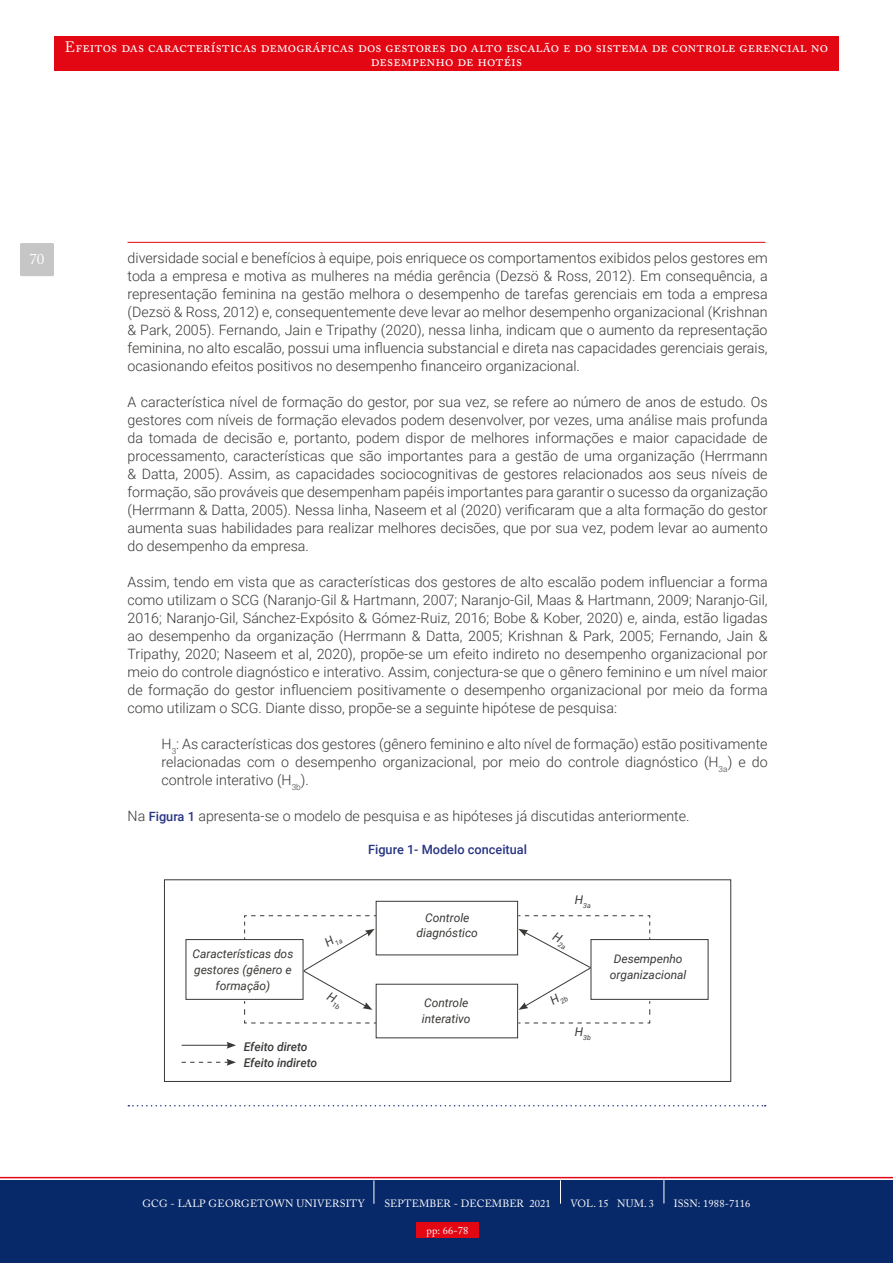
<style>
.page{position:relative;width:893px;height:1263px;background:#fff}
.page>*{position:absolute;margin:0;border:0;box-sizing:border-box;transform-origin:0 0}
.t1{font:15px/13.5px "Adobe Caslon Pro";letter-spacing:.005em;color:#fff;text-align:center}
.t2{font:300 14.25px/18px "Roboto";color:#3a3835;text-align:justify}
.t3{font:500 12.75px "Roboto";color:#283583}
.t4{font:italic 12px/15.8px "Roboto";color:#3a3835;text-align:center}
.t5{font:italic 500 12px/15.9px "Roboto";color:#3a3835}
.t6{font:10.5px "Adobe Caslon Pro";letter-spacing:.01em;color:#fff}
.t7{font:italic 6.9px "Roboto";color:#3a3835}
.s1{font-weight:500;font-size:12.75px;color:#283583}
</style>
<div class="page">
<div style="left:54px;top:37px;width:785px;height:34px;background:#e30613"></div>
<div style="left:0;top:1180px;width:893px;height:83px;background:#082969"></div>
<div style="left:20px;top:243px;width:34px;height:33px;background:#c6c6c6;border-radius:2px"></div>
<hr style="left:128px;top:242px;width:637px;height:1px;background:#e30613">
<svg style="left:0;top:1177px;width:893px;height:27px"></svg>
<div style="left:164px;top:879px;width:567px;height:203px;border:1px solid #3a3835"></div>
<div style="left:186px;top:939px;width:117px;height:60px;border:1px solid #3a3835"></div>
<div style="left:376px;top:984px;width:142px;height:54px;border:1px solid #3a3835"></div>
<div style="left:591px;top:939px;width:117px;height:60px;border:1px solid #3a3835"></div>
<div style="left:376px;top:901px;width:142px;height:54px;border:1px solid #3a3835"></div>
<hr style="left:182px;top:1045px;width:47px;height:1px;background:#3a3835">
<svg style="left:227px;top:1042px;width:9px;height:7px"></svg>
<svg style="left:182px;top:1059px;width:54px;height:7px"></svg>
<svg style="left:128px;top:1105px;width:638px;height:1px"></svg>
<div style="left:416px;top:1222px;width:63px;height:15px;background:#e30613"></div>
<svg style="left:244px;top:915px;width:133px;height:109px"></svg>
<svg style="left:518px;top:915px;width:132px;height:109px"></svg>
<p class="t1" style="left:65px;top:41px;width:765px">Efeitos das características demográficas dos gestores do alto escalão e do sistema de controle gerencial no desempenho de hotéis</p>
<p class="t1" style="left:29px;top:252px;width:16px">70</p>
<p class="t2" style="left:128px;top:249px;width:642px">diversidade social e benefícios à equipe, pois enriquece os comportamentos exibidos pelos gestores em toda a empresa e motiva as mulheres na média gerência (Dezsö &amp; Ross, 2012). Em consequência, a representação feminina na gestão melhora o desempenho de tarefas gerenciais em toda a empresa (Dezsö &amp; Ross, 2012) e, consequentemente deve levar ao melhor desempenho organizacional (Krishnan &amp; Park, 2005). Fernando, Jain e Tripathy (2020), nessa linha, indicam que o aumento da representação feminina, no alto escalão, possui uma influencia substancial e direta nas capacidades gerenciais gerais, ocasionando efeitos positivos no desempenho financeiro organizacional.</p>
<p class="t2" style="left:128px;top:393px;width:642px">A característica nível de formação do gestor, por sua vez, se refere ao número de anos de estudo. Os gestores com níveis de formação elevados podem desenvolver, por vezes, uma análise mais profunda da tomada de decisão e, portanto, podem dispor de melhores informações e maior capacidade de processamento, características que são importantes para a gestão de uma organização (Herrmann &amp; Datta, 2005). Assim, as capacidades sociocognitivas de gestores relacionados aos seus níveis de formação, são prováveis que desempenham papéis importantes para garantir o sucesso da organização (Herrmann &amp; Datta, 2005). Nessa linha, Naseem et al (2020) verificaram que a alta formação do gestor aumenta suas habilidades para realizar melhores decisões, que por sua vez, podem levar ao aumento do desempenho da empresa.</p>
<p class="t2" style="left:128px;top:573px;width:642px">Assim, tendo em vista que as características dos gestores de alto escalão podem influenciar a forma como utilizam o SCG (Naranjo-Gil &amp; Hartmann, 2007; Naranjo-Gil, Maas &amp; Hartmann, 2009; Naranjo-Gil, 2016; Naranjo-Gil, Sánchez-Expósito &amp; Gómez-Ruiz, 2016; Bobe &amp; Kober, 2020) e, ainda, estão ligadas ao desempenho da organização (Herrmann &amp; Datta, 2005; Krishnan &amp; Park, 2005; Fernando, Jain &amp; Tripathy, 2020; Naseem et al, 2020), propõe-se um efeito indireto no desempenho organizacional por meio do controle diagnóstico e interativo. Assim, conjectura-se que o gênero feminino e um nível maior de formação do gestor influenciem positivamente o desempenho organizacional por meio da forma como utilizam o SCG. Diante disso, propõe-se a seguinte hipótese de pesquisa:</p>
<p class="t2" style="left:162px;top:735px;width:608px">H<sub>3</sub>: As características dos gestores (gênero feminino e alto nível de formação) estão positivamente relacionadas com o desempenho organizacional, por meio do controle diagnóstico (H<sub>3a</sub>) e do controle interativo (H<sub>3b</sub>).</p>
<p class="t2" style="left:128px;top:807px;width:564px">Na <span class="s1">Figura 1</span> apresenta-se o modelo de pesquisa e as hipóteses já discutidas anteriormente.</p>
<p class="t3" style="left:368px;top:841px;width:160px">Figure 1- Modelo conceitual</p>
<p class="t4" style="left:193px;top:945px;width:102px">Características dos gestores (gênero e formação)</p>
<p class="t5" style="left:244px;top:1038px;width:75px">Efeito direto<br>Efeito indireto</p>
<p class="t4" style="left:417px;top:909px;width:63px">Controle diagnóstico</p>
<p class="t4" style="left:422px;top:994px;width:50px;text-align:left">Controle interativo</p>
<p class="t7" style="left:575px;top:901px;width:17px"><sup>H</sup>3a</p>
<p class="t7" style="left:575px;top:1033px;width:18px"><sup>H</sup>3b</p>
<p class="t4" style="left:610px;top:951px;width:78px">Desempenho organizacional</p>
<p class="t6" style="left:143px;top:1197px;width:224px">GCG - LALP GEORGETOWN UNIVERSITY</p>
<p class="t6" style="left:384px;top:1197px;width:168px">SEPTEMBER - DECEMBER 2021</p>
<p class="t6" style="left:570px;top:1197px;width:85px">VOL. 15 NUM. 3</p>
<p class="t6" style="left:674px;top:1197px;width:78px">ISSN: 1988-7116</p>
<p class="t6" style="left:426px;top:1224px;width:43px">pp: 66-78</p>
</div>
